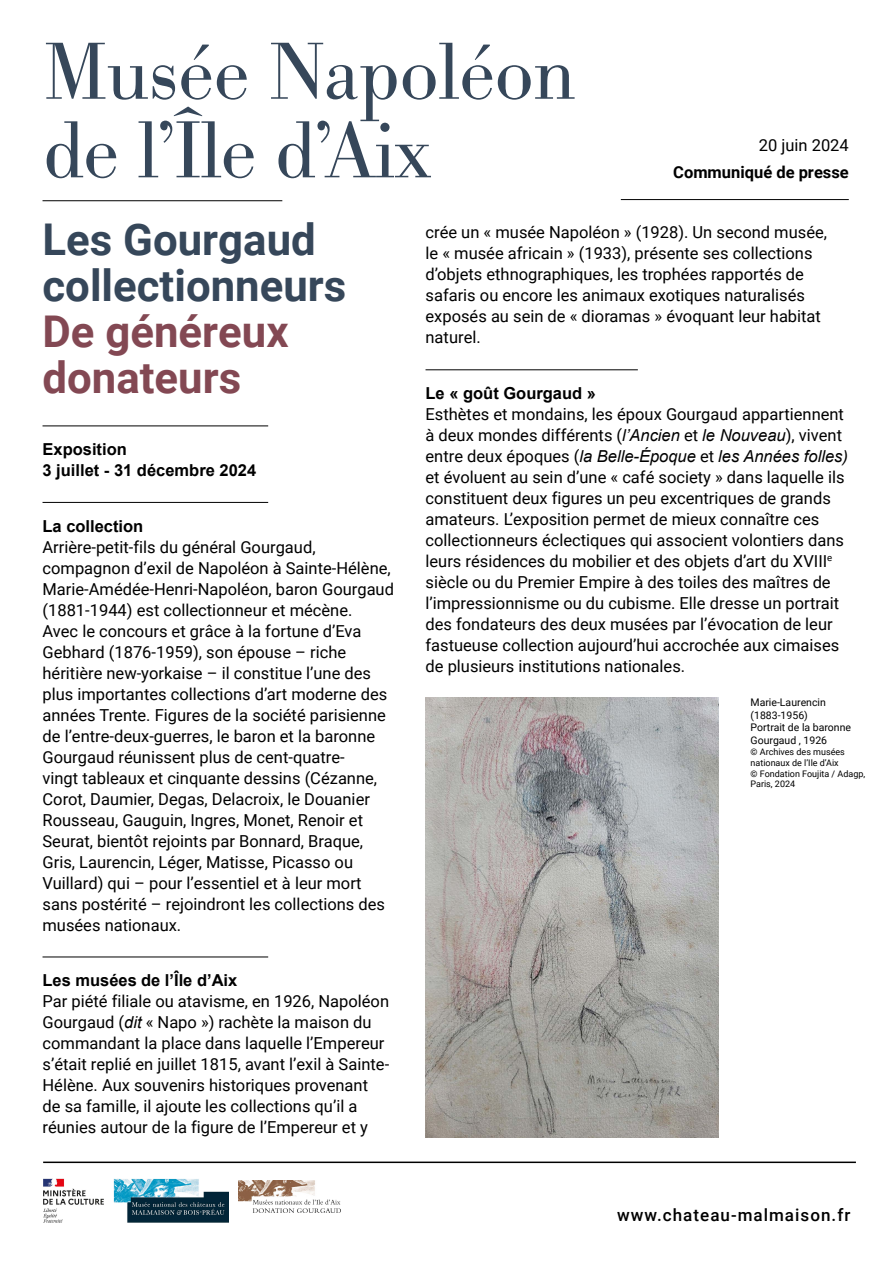
<style>
.page{position:relative;width:893px;height:1263px;background:#fff}
.page>*{position:absolute;margin:0;border:0;box-sizing:border-box;transform-origin:0 0}
.t1{font:300 79.35px/78.6px "Bodoni BE";letter-spacing:-.01em;color:#36475a}
.t2{font:700 43.8px/46px "Roboto";color:#36475a}
.t3{font:700 43.8px/46px "Roboto";color:#834853}
.t4{font:500 17.1px "Roboto";letter-spacing:.06em;color:#000}
.t5{font:16.5px/21px "Roboto";color:#000}
.t6{font:700 16.5px/21px "Arial";color:#000}
.t7{font:italic 16.5px "Arial";color:#000}
.t8{font:700 16.5px "Roboto";color:#000}
.t9{font:10.5px/12.6px "Roboto";color:#000}
.t10{font:9px/10.8px "Roboto";color:#000}
.s1{font-family:"Arial";font-style:italic}
.s2{font-family:"Roboto";font-style:normal}
</style>
<div class="page">
<img style="left:426px;top:697px;width:293px;height:441px">
<hr style="left:43px;top:200px;width:239px;height:1px;background:#000">
<hr style="left:621px;top:199px;width:228px;height:1px;background:#000">
<hr style="left:43px;top:425px;width:225px;height:1px;background:#000">
<hr style="left:43px;top:502px;width:225px;height:1px;background:#000">
<hr style="left:43px;top:956px;width:225px;height:1px;background:#000">
<hr style="left:425px;top:369px;width:213px;height:1px;background:#000">
<hr style="left:43px;top:1161px;width:813px;height:2px;background:#000">
<img style="left:43px;top:1178px;width:186px;height:45px">
<img style="left:239px;top:1180px;width:102px;height:32px">
<h1 class="t1" style="left:43px;top:35px;width:535px">Musée Napoléon de l’Île d’Aix</h1>
<p class="t5" style="left:759px;top:134px;width:91px">20 juin 2024</p>
<p class="t8" style="left:673px;top:160px;width:177px">Communiqué de presse</p>
<h2 class="t2" style="left:43px;top:215px;width:305px">Les Gourgaud collectionneurs</h2>
<h2 class="t3" style="left:43px;top:307px;width:248px">De généreux donateurs</h2>
<p class="t6" style="left:43px;top:439px;width:215px">Exposition<br>3 juillet - 31 décembre 2024</p>
<p class="t6" style="left:43px;top:516px;width:102px">La collection</p>
<p class="t5" style="left:43px;top:536px;width:353px">Arrière-petit-fils du général Gourgaud, compagnon d’exil de Napoléon à Sainte-Hélène, Marie-Amédée-Henri-Napoléon, baron Gourgaud (1881-1944) est collectionneur et mécène.<br>Avec le concours et grâce à la fortune d’Eva Gebhard (1876-1959), son épouse – riche héritière new-yorkaise – il constitue l’une des plus importantes collections d’art moderne des années Trente. Figures de la société parisienne de l’entre-deux-guerres, le baron et la baronne Gourgaud réunissent plus de cent-quatre-<br>vingt tableaux et cinquante dessins (Cézanne, Corot, Daumier, Degas, Delacroix, le Douanier Rousseau, Gauguin, Ingres, Monet, Renoir et Seurat, bientôt rejoints par Bonnard, Braque, Gris, Laurencin, Léger, Matisse, Picasso ou Vuillard) qui – pour l’essentiel et à leur mort sans postérité – rejoindront les collections des musées nationaux.</p>
<p class="t6" style="left:43px;top:970px;width:196px">Les musées de l’Île d’Aix</p>
<p class="t5" style="left:43px;top:990px;width:348px">Par piété filiale ou atavisme, en 1926, Napoléon Gourgaud (<span class="s1">dit</span> « Napo ») rachète la maison du commandant la place dans laquelle l’Empereur s’était replié en juillet 1815, avant l’exil à Sainte-Hélène. Aux souvenirs historiques provenant de sa famille, il ajoute les collections qu’il a réunies autour de la figure de l’Empereur et y</p>
<p class="t5" style="left:425px;top:221px;width:403px">crée un « musée Napoléon » (1928). Un second musée, le « musée africain » (1933), présente ses collections d’objets ethnographiques, les trophées rapportés de safaris ou encore les animaux exotiques naturalisés exposés au sein de « dioramas » évoquant leur habitat naturel.</p>
<p class="t6" style="left:425px;top:383px;width:172px">Le « goût Gourgaud »</p>
<p class="t5" style="left:425px;top:403px;width:420px">Esthètes et mondains, les époux Gourgaud appartiennent à deux mondes différents (<span class="s1">l’Ancien</span> et <span class="s1">le Nouveau</span>), vivent</p>
<p class="t7" style="left:425px;top:445px;width:424px"><span class="s2">entre deux époques (</span>la Belle-Époque <span class="s2">et</span> les Années folles)</p>
<p class="t5" style="left:425px;top:466px;width:420px">et évoluent au sein d’une « café society » dans laquelle ils constituent deux figures un peu excentriques de grands amateurs. L’exposition permet de mieux connaître ces collectionneurs éclectiques qui associent volontiers dans leurs résidences du mobilier et des objets d’art du XVIII<sup>e </sup>siècle ou du Premier Empire à des toiles des maîtres de l’impressionnisme ou du cubisme. Elle dresse un portrait des fondateurs des deux musées par l’évocation de leur fastueuse collection aujourd’hui accrochée aux cimaises de plusieurs institutions nationales.</p>
<p class="t9" style="left:750px;top:696px;width:102px">Marie-Laurencin (1883-1956)<br>Portrait de la baronne<br>Gourgaud , 1926</p>
<p class="t10" style="left:750px;top:746px;width:116px">© Archives des musées nationaux de l’Ile d’Aix<br>© Fondation Foujita / Adagp,<br>Paris, 2024</p>
<p class="t4" style="left:617px;top:1203px;width:235px">www.chateau-malmaison.fr</p>
</div>
